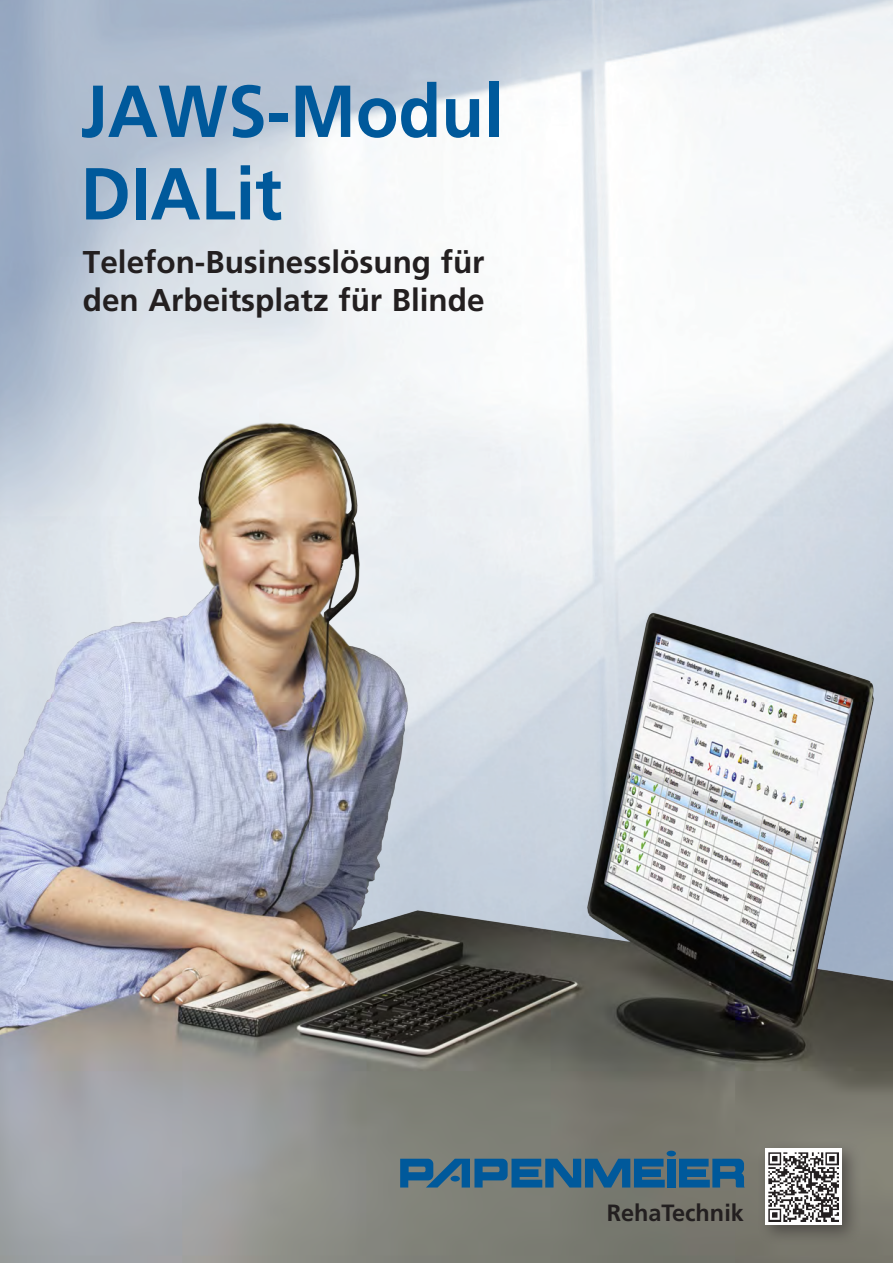
<style>
.page{position:relative;width:893px;height:1263px;background:#fff}
.page>*{position:absolute;margin:0;border:0;box-sizing:border-box;transform-origin:0 0}
.t1{font:700 73.5px "Frutiger";color:#00599b;scale:.95 1}
.t2{font:700 31.5px "Frutiger";color:#231f20}
.t3{font:700 23.55px "Frutiger";color:#231f20}
</style>
<div class="page">
<img style="left:0;top:334px;width:893px;height:929px">
<div style="left:667px;top:1151px;width:9px;height:5px;background:#00599b;border-radius:50%"></div>
<div style="left:667px;top:1159px;width:8px;height:28px;background:#00599b"></div>
<svg style="left:400px;top:1159px;width:265px;height:28px;background:#2a658d"></svg>
<svg style="left:679px;top:1159px;width:66px;height:28px;background:#20618f"></svg>
<div style="left:757px;top:1140px;width:105px;height:105px;background:#231f20;opacity:.5"></div>
<div style="left:765px;top:1148px;width:77px;height:77px;background:#fff"></div>
<img style="left:768px;top:1152px;width:70px;height:70px">
<p class="t1" style="left:80px;top:68px;width:447px">JAWS-Modul</p>
<p class="t1" style="left:80px;top:151px;width:214px">DIALit</p>
<p class="t2" style="left:83px;top:244px;width:403px">Telefon-Businesslösung für</p>
<p class="t2" style="left:83px;top:281px;width:403px">den Arbeitsplatz für Blinde</p>
<p class="t3" style="left:607px;top:1199px;width:139px">RehaTechnik</p>
</div>
